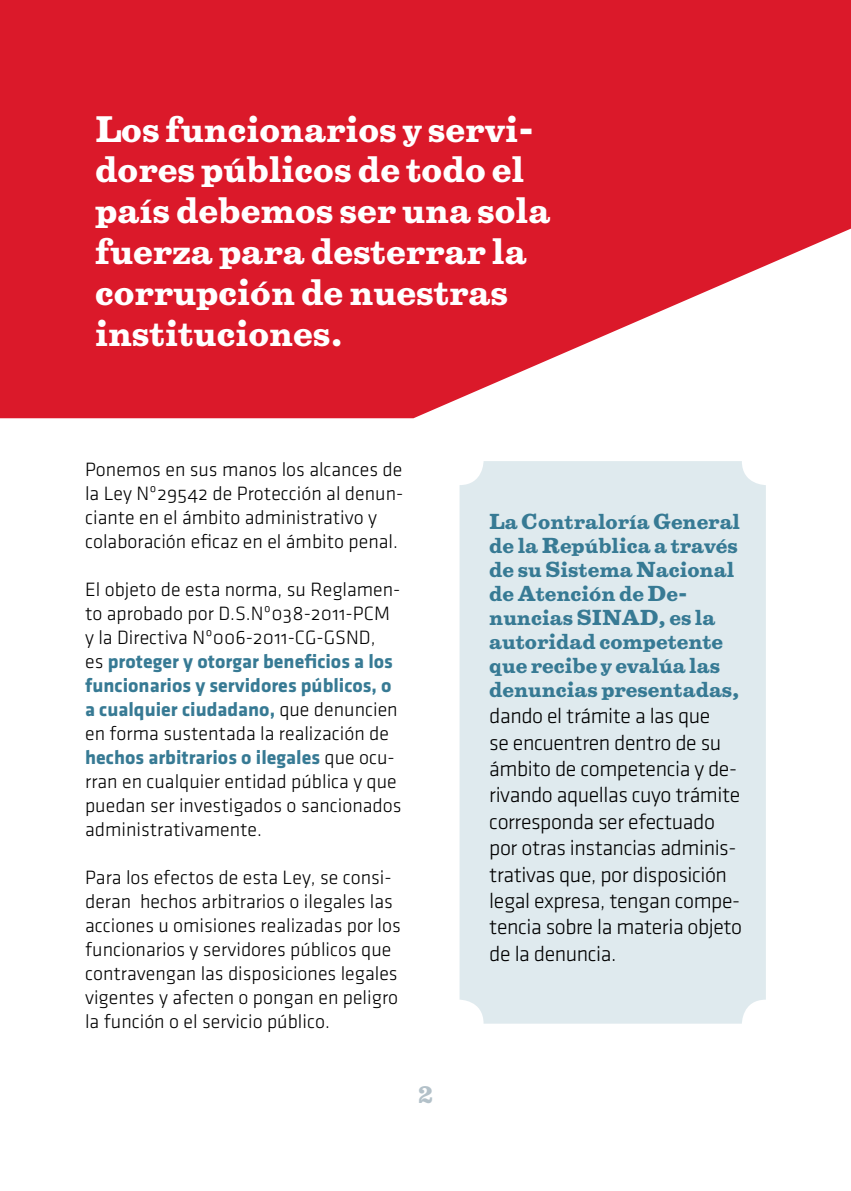
<style>
.page{position:relative;width:851px;height:1191px;background:#fff}
.page>*{position:absolute;margin:0;border:0;box-sizing:border-box;transform-origin:0 0}
.t1{font:700 34px/40.8px "Belizio";color:#fff}
.t2{font:22px/26.4px "Klavika Light OSF";letter-spacing:-.02em;color:#000}
.t3{font:700 22px "Belizio";color:#b3c1c9}
.t4{font:20px/24px "Klavika Light OSF";color:#000}
.t5{font:700 20px/24px "Belizio";color:#377a94}
.t6{font:700 20px/24px "Klavika";color:#377a94}
.s1{font-family:"Klavika Light OSF";font-weight:400;color:#000}
</style>
<div class="page">
<div style="left:459px;top:461px;width:306px;height:562px;background:#dfeaee;border-radius:24px"></div>
<svg style="left:0;top:0;width:850px;height:418px;background:#df3342"></svg>
<h1 class="t1" style="left:95px;top:107px;width:457px">Los funcionarios y servi&shy;dores públicos de todo el país debemos ser una sola fuerza para desterrar la corrupción de nuestras instituciones.</h1>
<p class="t4" style="left:85px;top:458px;width:320px">Ponemos en sus manos los alcances de la Ley Nº29542 de Protección al denun&shy;ciante en el ámbito administrativo y colaboración eficaz en el ámbito penal.</p>
<p class="t4" style="left:85px;top:578px;width:317px">El objeto de esta norma, su Reglamen&shy;to aprobado por D.S.Nº038-2011-PCM y la Directiva Nº006-2011-CG-GSND,</p>
<p class="t6" style="left:85px;top:649px;width:314px"><span class="s1">es</span> proteger y otorgar beneficios a los funcionarios y servidores públicos, o a cualquier ciudadano, <span class="s1">que denuncien</span></p>
<p class="t4" style="left:85px;top:722px;width:305px">en forma sustentada la realización de</p>
<p class="t6" style="left:85px;top:745px;width:311px">hechos arbitrarios o ilegales <span class="s1">que ocu-</span></p>
<p class="t4" style="left:85px;top:770px;width:318px">rran en cualquier entidad pública y que puedan ser investigados o sancionados administrativamente.</p>
<p class="t4" style="left:85px;top:866px;width:317px">Para los efectos de esta Ley, se consi&shy;deran hechos arbitrarios o ilegales las acciones u omisiones realizadas por los funcionarios y servidores públicos que contravengan las disposiciones legales vigentes y afecten o pongan en peligro la función o el servicio público.</p>
<p class="t3" style="left:417px;top:1080px;width:18px">2</p>
<p class="t5" style="left:489px;top:508px;width:252px">La Contraloría General de la República a través de su Sistema Nacional de Atención de De&shy;nuncias SINAD, es la autoridad competente que recibe y evalúa las denuncias presentadas,</p>
<p class="t2" style="left:489px;top:703px;width:254px">dando el trámite a las que<br>se encuentren dentro de su ámbito de competencia y de&shy;rivando aquellas cuyo trámite corresponda ser efectuado por otras instancias adminis&shy;trativas que, por disposición legal expresa, tengan compe&shy;tencia sobre la materia objeto de la denuncia.</p>
</div>
